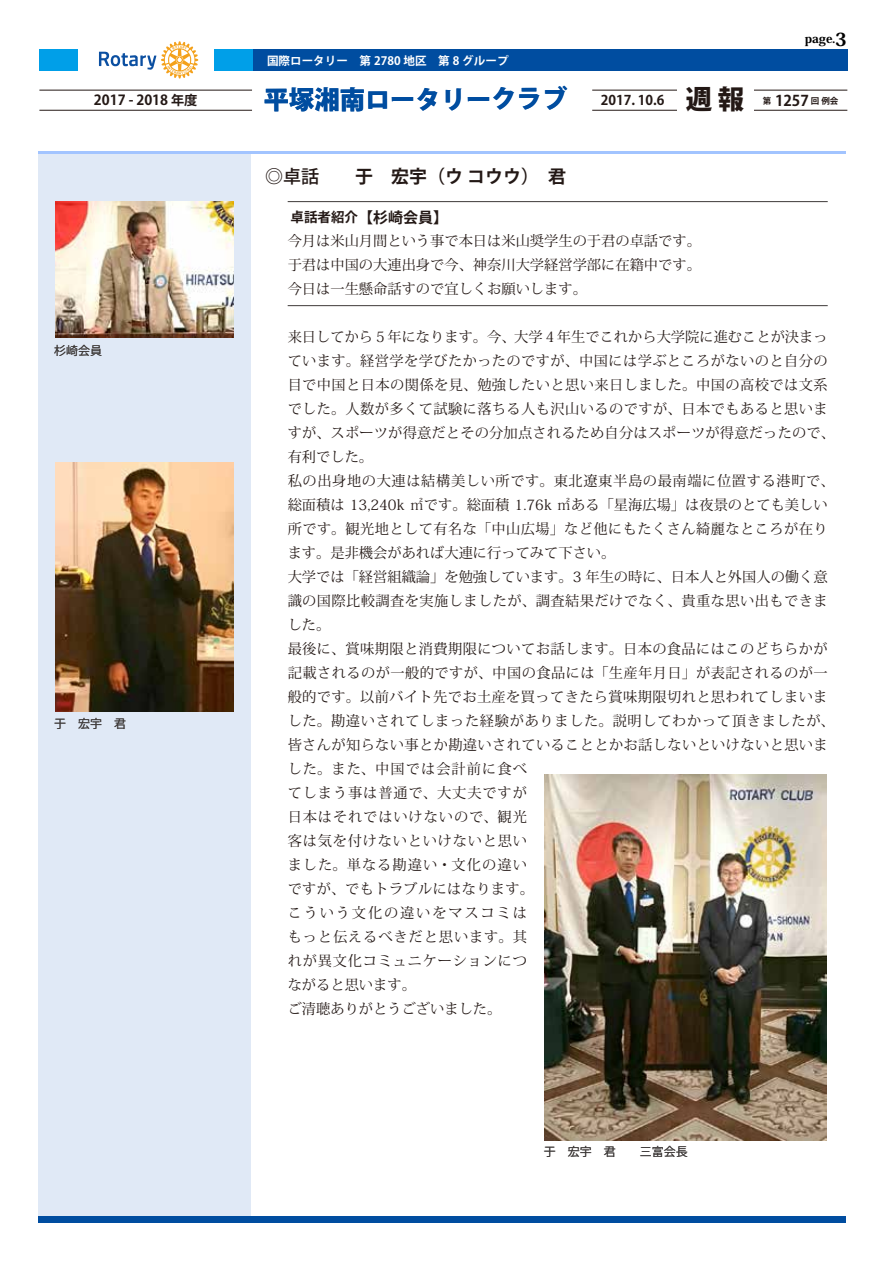
<style>
.page{position:relative;width:893px;height:1263px;background:#fff}
.page>*{position:absolute;margin:0;border:0;box-sizing:border-box;transform-origin:0 0}
.t1{font:800 25.35px "Koz Go Pr 6 N";letter-spacing:-.01em;color:#004da0}
.t2{font:700 18px "Koz Go Pro";color:#231815}
.t3{font:700 15px "Koz Go Pr 6 N";color:#231815}
.t4{font:14.25px/24px "Koz Min Pr 6 N";letter-spacing:.03em;color:#231815;text-align:justify}
.t5{font:700 13.8px "Koz Go Pro";color:#231815}
.t6{font:700 13.35px "Koz Go Pro";color:#231815}
.t7{font:12px "Koz Go Pro";color:#3e3a39}
.t8{font:800 12px "Koz Min Pr 6 N";color:#000}
.t9{font:700 11.55px "Koz Go Pro";color:#fff}
.t10{font:700 8.55px "Koz Go Pro";color:#231815}
.s1{font-size:13.2px}
.s2{font-size:18px}
.s3{font-family:"Koz Go Pr 6 N";font-weight:800;font-size:26.55px}
.s4{font-size:14.85px}
.s5{font-weight:500}
.s6{font-size:13.5px}
</style>
<div class="page">
<div style="left:38px;top:149px;width:213px;height:1074px;background:#e0e9f6"></div>
<hr style="left:38px;top:151px;width:808px;height:2px;background:#a2c4ff">
<hr style="left:38px;top:149px;width:808px;height:2px;background:#fff">
<div style="left:38px;top:1216px;width:808px;height:7px;background:#004da0"></div>
<hr style="left:592px;top:110px;width:255px;height:1px;background:#231815">
<hr style="left:592px;top:90px;width:255px;height:1px;background:#231815">
<div style="left:677px;top:75px;width:77px;height:47px;background:#fff"></div>
<div style="left:252px;top:50px;width:595px;height:21px;background:#004da0"></div>
<svg style="left:99px;top:41px;width:99px;height:37px"></svg>
<hr style="left:39px;top:110px;width:213px;height:1px;background:#231815">
<hr style="left:39px;top:90px;width:213px;height:1px;background:#231815">
<div style="left:39px;top:50px;width:39px;height:21px;background:#009fe8"></div>
<div style="left:214px;top:50px;width:39px;height:21px;background:#009fe8"></div>
<img style="left:545px;top:775px;width:282px;height:365px">
<img style="left:55px;top:202px;width:179px;height:136px">
<img style="left:55px;top:463px;width:179px;height:249px">
<hr style="left:288px;top:201px;width:540px;height:1px;background:#3e3a39">
<hr style="left:288px;top:305px;width:540px;height:1px;background:#3e3a39">
<p class="t5" style="left:94px;top:91px;width:105px">2017 - 2018 <span class="s1">年度</span></p>
<p class="t7" style="left:54px;top:343px;width:49px">杉崎会員</p>
<p class="t7" style="left:54px;top:716px;width:73px">于　宏宇　君</p>
<p class="t9" style="left:267px;top:53px;width:243px">国際ロータリー　第 2780 地区　第 8 グループ</p>
<p class="t8" style="left:805px;top:32px;width:43px">page.<span class="s2">3</span></p>
<h1 class="t1" style="left:264px;top:85px;width:305px">平塚湘南ロータリークラブ</h1>
<p class="t6" style="left:601px;top:92px;width:145px">2017. 10.6 <span class="s3">週 報</span></p>
<p class="t10" style="left:763px;top:96px;width:77px">第 <span class="s4">1257</span> 回 例会</p>
<p class="t2" style="left:265px;top:165px;width:302px"><span class="s5">◎卓話　　</span>于　宏宇（ウ コウウ）君</p>
<p class="t3" style="left:291px;top:209px;width:159px"><span class="s6">卓話者紹介</span>【杉崎会員】</p>
<p class="t4" style="left:288px;top:229px;width:415px">今月は米山月間という事で本日は米山奨学生の于君の卓話です。于君は中国の大連出身で今、神奈川大学経営学部に在籍中です。今日は一生懸命話すので宜しくお願いします。</p>
<p class="t4" style="left:288px;top:325px;width:549px;text-align:left">来日してから５年になります。今、大学４年生でこれから大学院に進むことが決まっています。経営学を学びたかったのですが、中国には学ぶところがないのと自分の目で中国と日本の関係を見、勉強したいと思い来日しました。中国の高校では文系でした。人数が多くて試験に落ちる人も沢山いるのですが、日本でもあると思いますが、スポーツが得意だとその分加点されるため自分はスポーツが得意だったので、有利でした。<br>私の出身地の大連は結構美しい所です。東北遼東半島の最南端に位置する港町で、総面積は 13,240k ㎡です。総面積 1.76k ㎡ある「星海広場」は夜景のとても美しい所です。観光地として有名な「中山広場」など他にもたくさん綺麗なところが在ります。是非機会があれば大連に行ってみて下さい。<br>大学では「経営組織論」を勉強しています。3 年生の時に、日本人と外国人の働く意識の国際比較調査を実施しましたが、調査結果だけでなく、貴重な思い出もできました。<br>最後に、賞味期限と消費期限についてお話します。日本の食品にはこのどちらかが記載されるのが一般的ですが、中国の食品には「生産年月日」が表記されるのが一般的です。以前バイト先でお土産を買ってきたら賞味期限切れと思われてしまいました。勘違いされてしまった経験がありました。説明してわかって頂きましたが、皆さんが知らない事とか勘違いされていることとかお話しないといけないと思いました。また、中国では会計前に食べ<br>てしまう事は普通で、大丈夫ですが<br>日本はそれではいけないので、観光<br>客は気を付けないといけないと思い<br>ました。単なる勘違い・文化の違い<br>ですが、でもトラブルにはなります。<br>こういう文化の違いをマスコミは<br>もっと伝えるべきだと思います。其<br>れが異文化コミュニケーションにつ<br>ながると思います。<br>ご清聴ありがとうございました。</p>
<p class="t7" style="left:544px;top:1144px;width:145px">于　宏宇　君　　三富会長</p>
</div>
